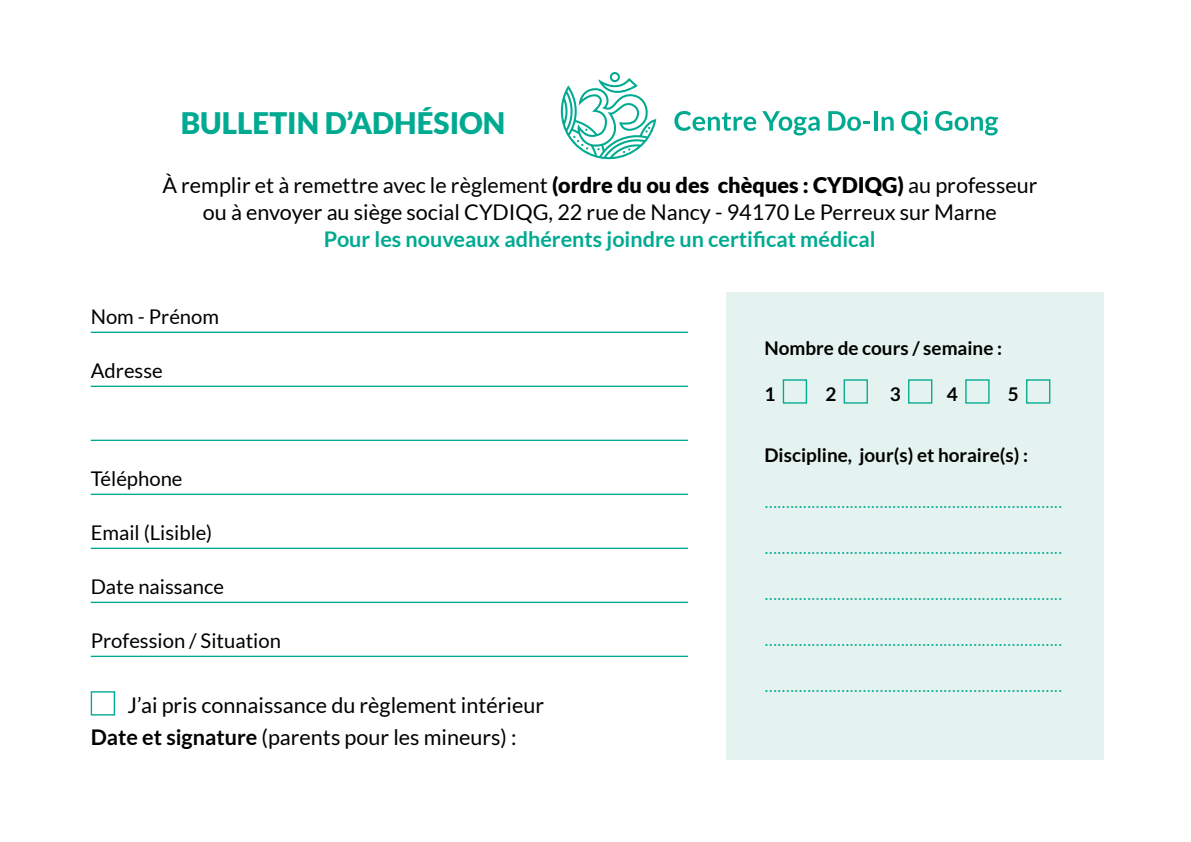
<style>
.page{position:relative;width:1191px;height:842px;background:#fff}
.page>*{position:absolute;margin:0;border:0;box-sizing:border-box;transform-origin:0 0}
.t1{font:900 29.8px "Lato";color:#00aa91}
.t2{font:300 21.6px/46px "Lato";color:#00aa91;text-align:justify}
.t3{font:21.6px/27px "Lato";color:#000;text-align:center}
.t4{font:700 21.6px "Lato";color:#00aa91}
.t5{font:20.2px "Lato";color:#000}
.t6{font:700 18.8px "Lato";color:#000}
.s1{font-weight:900}
.s2{font-weight:700}
</style>
<div class="page">
<svg style="left:561px;top:72px;width:95px;height:87px"></svg>
<svg style="left:674px;top:111px;width:82px;height:20px"></svg>
<svg style="left:762px;top:111px;width:57px;height:24px"></svg>
<svg style="left:828px;top:111px;width:42px;height:20px"></svg>
<svg style="left:874px;top:111px;width:3px;height:20px"></svg>
<svg style="left:881px;top:117px;width:12px;height:14px"></svg>
<svg style="left:901px;top:111px;width:26px;height:23px"></svg>
<svg style="left:935px;top:111px;width:63px;height:24px"></svg>
<hr style="left:91px;top:332px;width:597px;height:1px;background:#00aa91">
<hr style="left:91px;top:386px;width:597px;height:1px;background:#00aa91">
<hr style="left:91px;top:440px;width:597px;height:1px;background:#00aa91">
<hr style="left:91px;top:494px;width:597px;height:1px;background:#00aa91">
<hr style="left:91px;top:548px;width:597px;height:1px;background:#00aa91">
<hr style="left:91px;top:602px;width:597px;height:1px;background:#00aa91">
<hr style="left:91px;top:656px;width:597px;height:1px;background:#00aa91">
<div style="left:91px;top:691px;width:24px;height:24px;border:1px solid #00aa91"></div>
<div style="left:726px;top:292px;width:377px;height:468px;background:#e4f3ef"></div>
<div style="left:782px;top:379px;width:25px;height:25px;border:1px solid #00aa91"></div>
<div style="left:843px;top:379px;width:25px;height:25px;border:1px solid #00aa91"></div>
<div style="left:908px;top:379px;width:24px;height:25px;border:1px solid #00aa91"></div>
<div style="left:965px;top:379px;width:24px;height:25px;border:1px solid #00aa91"></div>
<div style="left:1026px;top:379px;width:24px;height:25px;border:1px solid #00aa91"></div>
<h1 class="t1" style="left:181px;top:106px;width:326px">BULLETIN D’ADHÉSION</h1>
<p class="t3" style="left:162px;top:171px;width:876px">À remplir et à remettre avec le règlement <span class="s1">(ordre du ou des chèques : CYDIQG)</span> au professeur ou à envoyer au siège social CYDIQG, 22 rue de Nancy - 94170 Le Perreux sur Marne</p>
<p class="t4" style="left:324px;top:226px;width:553px">Pour les nouveaux adhérents joindre un certificat médical</p>
<p class="t5" style="left:91px;top:305px;width:130px">Nom - Prénom</p>
<p class="t5" style="left:91px;top:359px;width:74px">Adresse</p>
<p class="t5" style="left:91px;top:467px;width:93px">Téléphone</p>
<p class="t5" style="left:91px;top:521px;width:123px">Email (Lisible)</p>
<p class="t5" style="left:91px;top:575px;width:135px">Date naissance</p>
<p class="t5" style="left:91px;top:629px;width:192px">Profession / Situation</p>
<p class="t3" style="left:91px;top:689px;width:455px;line-height:32.4px;text-align:left;text-indent:37px">J’ai pris connaissance du règlement intérieur<br><span class="s2">Date et signature</span> (parents pour les mineurs) :</p>
<p class="t6" style="left:764px;top:337px;width:239px">Nombre de cours / semaine :</p>
<p class="t6" style="left:764px;top:383px;width:12px">1</p>
<p class="t6" style="left:825px;top:383px;width:12px">2</p>
<p class="t6" style="left:889px;top:383px;width:12px">3</p>
<p class="t6" style="left:947px;top:383px;width:12px">4</p>
<p class="t6" style="left:1007px;top:383px;width:12px">5</p>
<p class="t6" style="left:764px;top:444px;width:265px">Discipline, jour(s) et horaire(s) :</p>
<p class="t2" style="left:764px;top:477px;width:299px">...................................................................... ...................................................................... ...................................................................... ...................................................................... ......................................................................</p>
</div>
